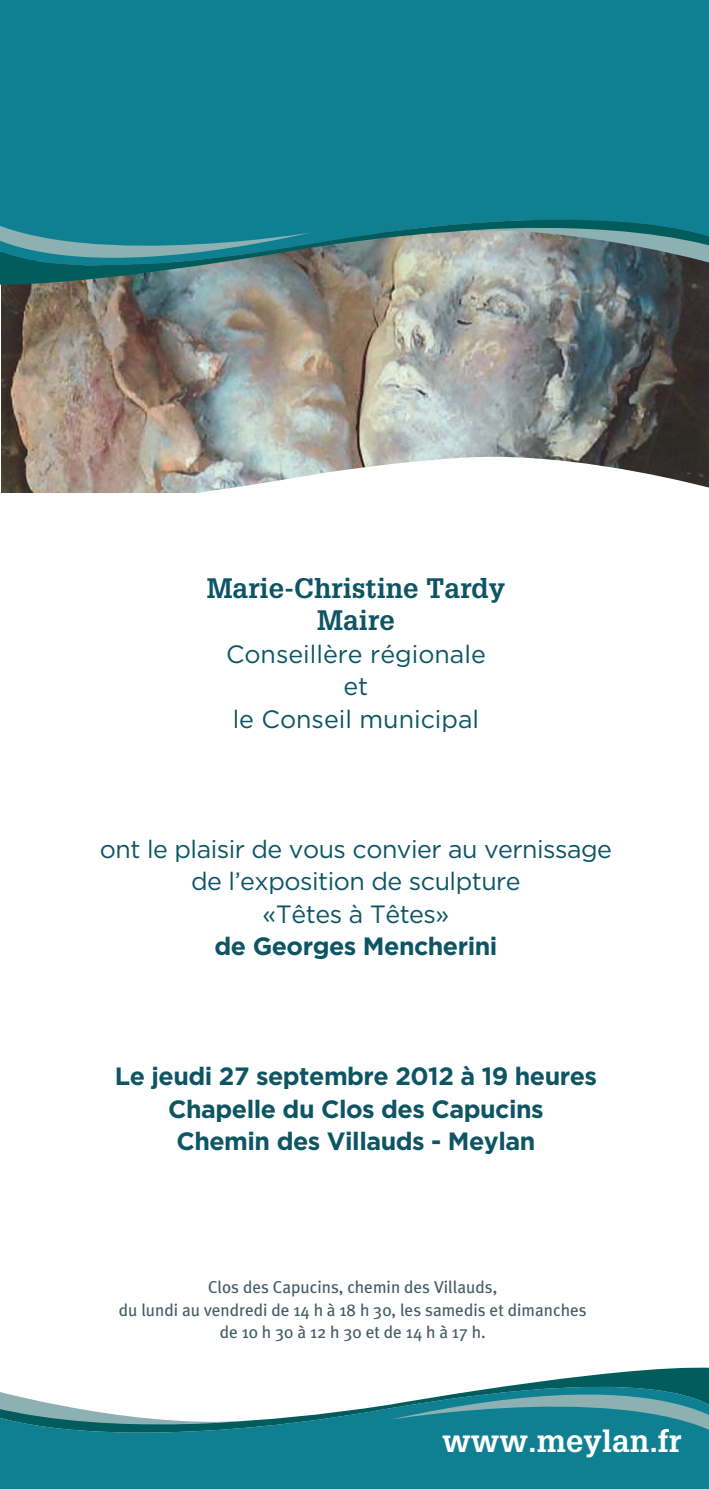
<style>
.page{position:relative;width:709px;height:1489px;background:#fff}
.page>*{position:absolute;margin:0;border:0;box-sizing:border-box;transform-origin:0 0}
.t1{font:700 31px "Glypha";color:#fff}
.t2{font:700 27.5px/32.5px "Glypha";color:#0d5564;text-align:center}
.t3{font:700 25px/32.5px "Gotham";letter-spacing:-.02em;color:#0d5564;text-align:center}
.t4{font:25px/32.5px "Gotham";letter-spacing:-.02em;color:#0d5564;text-align:center}
.t5{font:25px/32.5px "Gotham";color:#0d5564;text-align:center}
.t6{font:17.25px/22.2px "Meta Plus";color:#445d64;text-align:center}
</style>
<div class="page">
<img style="left:1px;top:286px;width:708px;height:165px">
<svg style="left:1px;top:451px;width:708px;height:42px"></svg>
<div style="left:0;top:0;width:709px;height:195px;background:#0f8092"></div>
<svg style="left:0;top:195px;width:709px;height:91px;background:#47878d"></svg>
<svg style="left:0;top:205px;width:312px;height:81px;background:#31818c"></svg>
<svg style="left:454px;top:215px;width:255px;height:52px;background:#5c878b"></svg>
<div style="left:0;top:1456px;width:709px;height:32px;background:#0f8092"></div>
<svg style="left:0;top:1404px;width:709px;height:52px;background:#248999"></svg>
<svg style="left:389px;top:1367px;width:320px;height:79px"></svg>
<svg style="left:0;top:1392px;width:246px;height:44px"></svg>
<h2 class="t2" style="left:207px;top:570px;width:300px">Marie-Christine Tardy<br>Maire</h2>
<h3 class="t5" style="left:226px;top:637px;width:261px">Conseillère régionale et<br>le Conseil municipal</h3>
<h3 class="t4" style="left:100px;top:832px;width:513px">ont le plaisir de vous convier au vernissage de l’exposition de sculpture<br>«Têtes à Têtes»</h3>
<h3 class="t3" style="left:214px;top:929px;width:284px">de Georges Mencherini</h3>
<h3 class="t3" style="left:115px;top:1059px;width:484px">Le jeudi 27 septembre 2012 à 19 heures<br>Chapelle du Clos des Capucins<br>Chemin des Villauds - Meylan</h3>
<p class="t6" style="left:119px;top:1275px;width:469px">Clos des Capucins, chemin des Villauds,<br>du lundi au vendredi de 14 h à 18 h 30, les samedis et dimanches de 10 h 30 à 12 h 30 et de 14 h à 17 h.</p>
<h1 class="t1" style="left:442px;top:1421px;width:241px">www.meylan.fr</h1>
</div>
